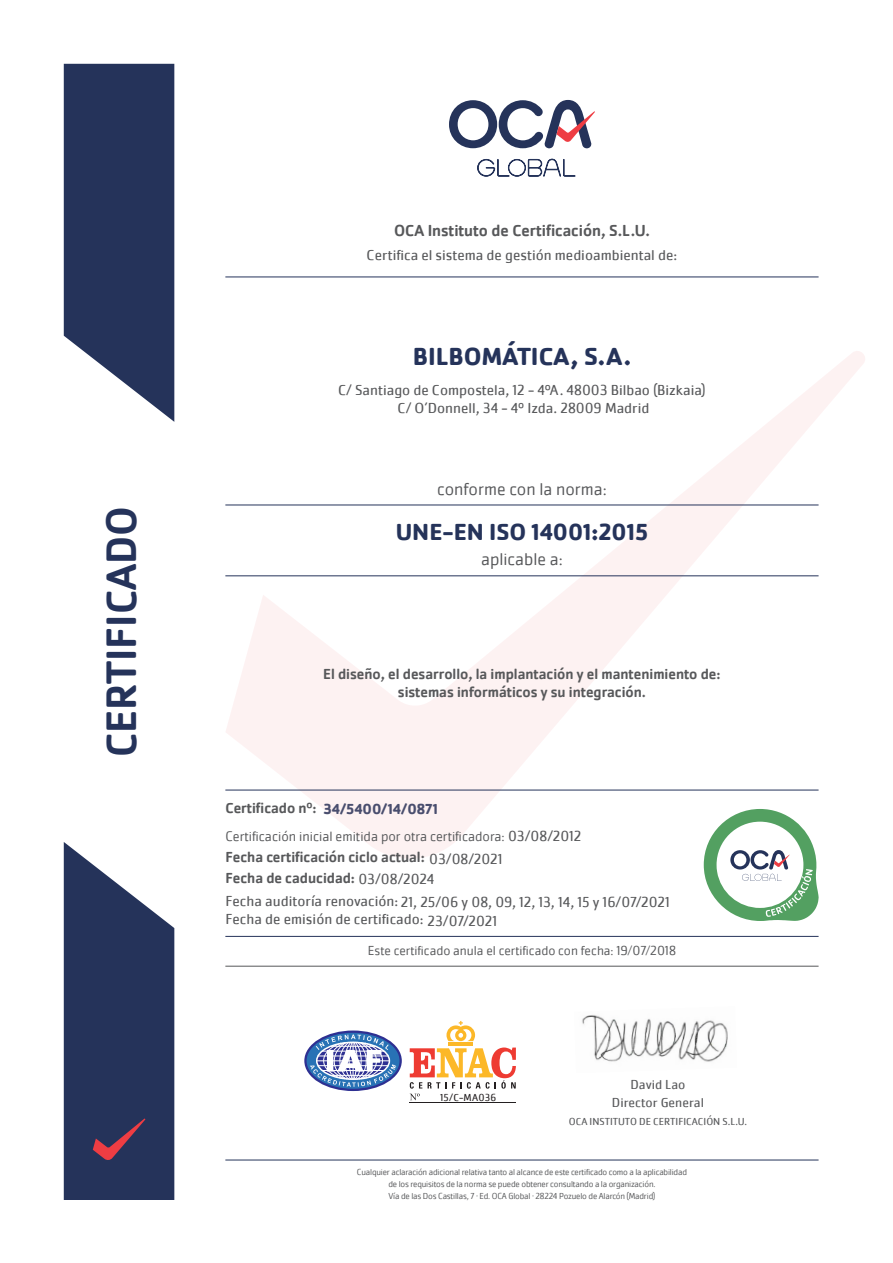
<style>
.page{position:relative;width:893px;height:1263px;background:#fff}
.page>*{position:absolute;margin:0;border:0;box-sizing:border-box;transform-origin:0 0}
.t1{font:500 43.95px "Cachet Pro";color:#25335a}
.t2{font:700 25.5px "Cachet Pro";color:#25335a}
.t3{font:700 24px "Cachet Pro";color:#25335a}
.t4{font:300 18px "Cachet Pro";color:#57585a}
.t5{font:500 16.5px "Cachet Pro";color:#57585a}
.t6{font:15px "Cachet Pro";color:#57585a}
.t7{font:500 15px "Cachet Pro";color:#57585a}
.t8{font:700 15px "Cachet Pro";color:#494e6e}
.t9{font:300 14.25px "Cachet Pro";color:#57585a}
.t10{font:300 13.5px "Cachet Pro";color:#57585a}
.t11{font:13.5px "Cachet Pro";color:#57585a}
.t12{font:10.5px "Cachet Pro";color:#57585a}
.t13{font:10.5px "Cachet Pro";letter-spacing:.025em;color:#231f20}
.t14{font:300 9px "Cachet Pro";letter-spacing:-.02em;color:#57585a}
.s1{font-weight:400;font-size:15px}
</style>
<div class="page">
<svg style="left:225px;top:351px;width:640px;height:507px"></svg>
<svg style="left:64px;top:64px;width:110px;height:358px;background:#3f4b6d"></svg>
<svg style="left:449px;top:100px;width:146px;height:48px"></svg>
<svg style="left:477px;top:159px;width:99px;height:18px"></svg>
<svg style="left:64px;top:842px;width:110px;height:358px;background:#414b6d"></svg>
<hr style="left:225px;top:277px;width:594px;height:1px;background:#25335a">
<hr style="left:225px;top:575px;width:594px;height:1px;background:#25335a">
<hr style="left:225px;top:505px;width:594px;height:1px;background:#25335a">
<svg style="left:704px;top:809px;width:115px;height:112px"></svg>
<hr style="left:225px;top:1160px;width:594px;height:1px;background:#25335a">
<hr style="left:225px;top:790px;width:594px;height:1px;background:#25335a">
<hr style="left:225px;top:936px;width:594px;height:1px;background:#25335a">
<hr style="left:225px;top:966px;width:594px;height:1px;background:#57585a">
<hr style="left:449px;top:1042px;width:24px;height:4px;background:#fcb828">
<svg style="left:446px;top:1021px;width:29px;height:20px"></svg>
<hr style="left:410px;top:1102px;width:106px;height:1px;background:#231f20">
<svg style="left:410px;top:1047px;width:106px;height:53px"></svg>
<svg style="left:305px;top:1032px;width:96px;height:58px"></svg>
<div style="left:304px;top:1030px;width:98px;height:61px;border:2px solid #2e3092;border-radius:50%"></div>
<svg style="left:310px;top:1034px;width:86px;height:53px"></svg>
<img style="left:582px;top:1015px;width:146px;height:47px">
<p class="t1" style="left:96px;top:757px;width:253px;rotate:-90deg">CERTIFICADO</p>
<p class="t5" style="left:394px;top:221px;width:257px">OCA Instituto de Certificación, S.L.U.</p>
<p class="t6" style="left:367px;top:246px;width:312px">Certifica el sistema de gestión medioambiental de:</p>
<p class="t2" style="left:413px;top:341px;width:220px">BILBOMÁTICA, S.A.</p>
<p class="t6" style="left:338px;top:381px;width:369px">C/ Santiago de Compostela, 12 - 4ºA. 48003 Bilbao (Bizkaia)</p>
<p class="t6" style="left:398px;top:399px;width:253px">C/ O’Donnell, 34 - 4º Izda. 28009 Madrid</p>
<p class="t4" style="left:437px;top:479px;width:171px">conforme con la norma:</p>
<p class="t3" style="left:396px;top:517px;width:254px">UNE-EN ISO 14001:2015</p>
<p class="t4" style="left:481px;top:549px;width:83px">aplicable a:</p>
<p class="t7" style="left:323px;top:666px;width:399px">El diseño, el desarrollo, la implantación y el mantenimiento de:</p>
<p class="t7" style="left:398px;top:684px;width:250px">sistemas informáticos y su integración.</p>
<p class="t7" style="left:225px;top:799px;width:93px">Certificado nº:</p>
<p class="t7" style="left:225px;top:848px;width:201px">Fecha certificación ciclo actual:</p>
<p class="t7" style="left:225px;top:869px;width:131px">Fecha de caducidad:</p>
<p class="t6" style="left:358px;top:870px;width:77px">03/08/2024</p>
<p class="t6" style="left:225px;top:893px;width:446px">Fecha auditoría renovación: 21, 25/06 y 08, 09, 12, 13, 14, 15 y 16/07/2021</p>
<p class="t6" style="left:225px;top:910px;width:273px">Fecha de emisión de certificado: 23/07/2021</p>
<p class="t8" style="left:324px;top:800px;width:116px">34/5400/14/0871</p>
<p class="t9" style="left:225px;top:828px;width:358px">Certificación inicial emitida por otra certificadora: <span class="s1">03/08/2012</span></p>
<p class="t6" style="left:429px;top:850px;width:75px">03/08/2021</p>
<p class="t10" style="left:368px;top:943px;width:310px">Este certificado anula el certificado con fecha: 19/07/2018</p>
<p class="t13" style="left:440px;top:1091px;width:58px">15/C-MA036</p>
<p class="t11" style="left:630px;top:1076px;width:56px">David Lao</p>
<p class="t12" style="left:569px;top:1115px;width:180px">OCA INSTITUTO DE CERTIFICACIÓN S.L.U.</p>
<p class="t11" style="left:612px;top:1094px;width:93px">Director General</p>
<p class="t14" style="left:357px;top:1166px;width:332px">Cualquier aclaración adicional relativa tanto al alcance de este certificado como a la aplicabilidad</p>
<p class="t14" style="left:388px;top:1178px;width:269px">de los requisitos de la norma se puede obtener consultando a la organización.</p>
<p class="t14" style="left:388px;top:1190px;width:268px">Vía de las Dos Castillas, 7 · Ed. OCA Global · 28224 Pozuelo de Alarcón (Madrid)</p>
</div>
